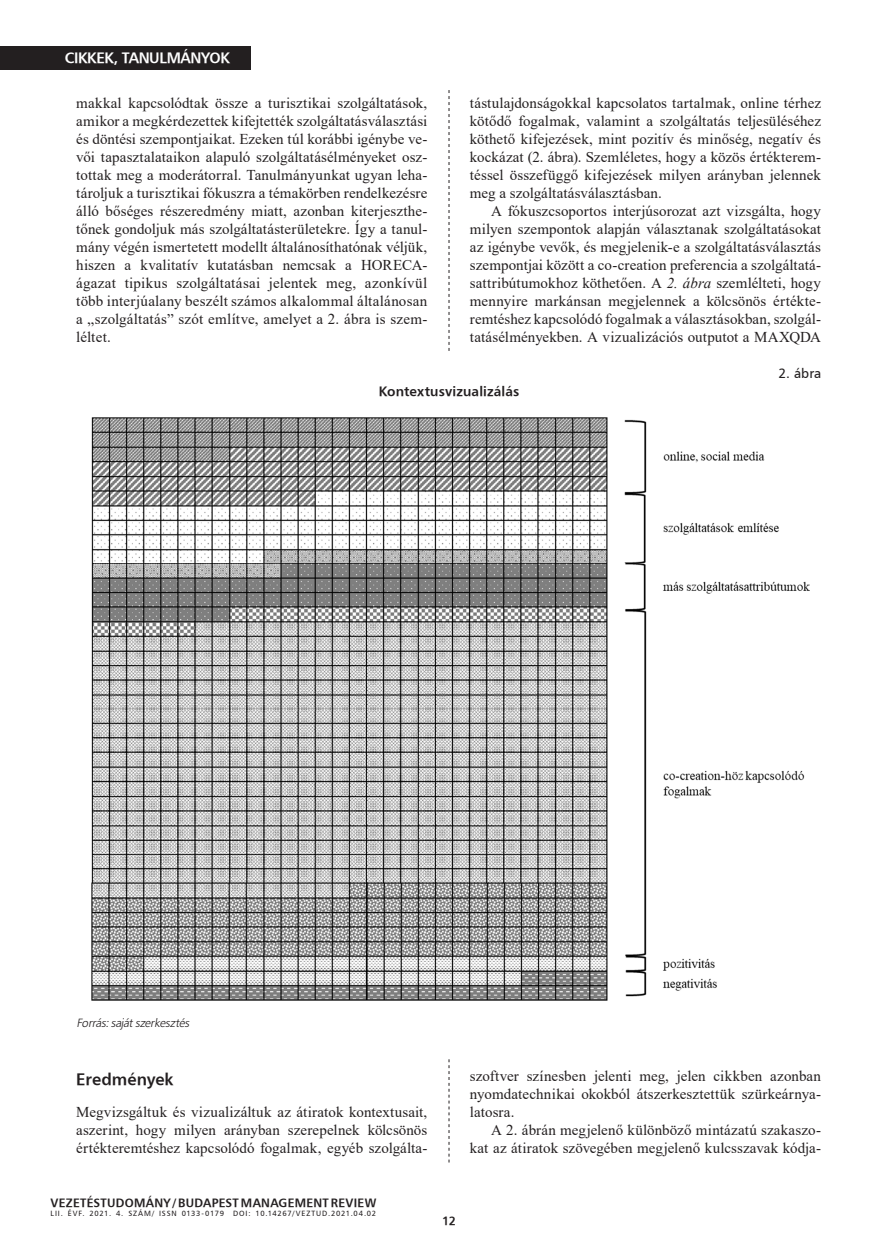
<style>
.page{position:relative;width:881px;height:1255px;background:#fff}
.page>*{position:absolute;margin:0;border:0;box-sizing:border-box;transform-origin:0 0}
.t1{font:italic 17.55px "Times New Roman";color:#000}
.Kiemelés_I{font:16.5px "H Humanist 777 BT Bold";letter-spacing:.005em;color:#231f20}
.kenyérszöveg_tompa{font:15px/18px "Times New Roman";letter-spacing:.005em;color:#231f20;text-align:justify}
.kenyérszöveg_opcioná{font:15px/18px "Times New Roman";letter-spacing:.005em;color:#231f20;text-align:justify}
.t2{font:15px "H Humanist 777 BT Bold";letter-spacing:-.025em;color:#fff}
.Táblázat_cím{font:13.5px "H Humanist 777 BT Bold";letter-spacing:.01em;color:#231f20}
.Táblázat_cím-2{font:13.5px "H Humanist 777 BT";color:#231f20}
.t3{font:12px "H Humanist 777 BT Bold";letter-spacing:.02em;color:#231f20}
.kenyérszöveg_tompa-2{font:italic 12px "Humanist 777 Lt PFL";color:#231f20}
.t4{font:7.5px "H Humanist 777 BT";letter-spacing:.105em;color:#231f20}
.s1{font-style:italic}
.s2{font-family:"Calibri"}
</style>
<div class="page">
<div style="left:0;top:46px;width:251px;height:23px;background:#231f20"></div>
<svg style="left:448px;top:1059px;width:1px;height:103px"></svg>
<svg style="left:448px;top:90px;width:1px;height:261px"></svg>
<img style="left:92px;top:418px;width:717px;height:582px">
<p class="t2" style="left:65px;top:49px;width:166px">CIKKEK, TANULMÁNYOK</p>
<p class="kenyérszöveg_tompa" style="left:76px;top:94px;width:352px">makkal kapcsolódtak össze a turisztikai szolgáltatások, amikor a megkérdezettek kifejtették szolgáltatásválasztási és döntési szempontjaikat. Ezeken túl korábbi igénybe ve&shy;vői tapasztalataikon alapuló szolgáltatásélményeket osz&shy;tottak meg a moderátorral. Tanulmányunkat ugyan leha&shy;tároljuk a turisztikai fókuszra a témakörben rendelkezésre álló bőséges részeredmény miatt, azonban kiterjeszthe&shy;tőnek gondoljuk más szolgáltatásterületekre. Így a tanul&shy;mány végén ismertetett modellt általánosíthatónak véljük, hiszen a kvalitatív kutatásban nemcsak a HORECA&shy;ágazat tipikus szolgáltatásai jelentek meg, azonkívül több interjúalany beszélt számos alkalommal általánosan a „szolgáltatás” szót említve, amelyet a 2. ábra is szem&shy;léltet.</p>
<p class="kenyérszöveg_tompa" style="left:469px;top:94px;width:352px">tástulajdonságokkal kapcsolatos tartalmak, online térhez kötődő fogalmak, valamint a szolgáltatás teljesüléséhez köthető kifejezések, mint pozitív és minőség, negatív és kockázat (2. ábra). Szemléletes, hogy a közös értékterem&shy;téssel összefüggő kifejezések milyen arányban jelennek meg a szolgáltatásválasztásban.</p>
<p class="kenyérszöveg_opcioná" style="left:469px;top:202px;width:352px;text-indent:21px">A fókuszcsoportos interjúsorozat azt vizsgálta, hogy milyen szempontok alapján választanak szolgáltatásokat az igénybe vevők, és megjelenik-e a szolgáltatásválasztás szempontjai között a co-creation preferencia a szolgáltatá&shy;sattribútumokhoz köthetően. A <span class="s1">2. ábra</span> szemlélteti, hogy mennyire markánsan megjelennek a kölcsönös értékte&shy;remtéshez kapcsolódó fogalmak a választásokban, szolgál&shy;tatásélményekben. A vizualizációs outputot a MAXQDA</p>
<p class="Táblázat_cím-2" style="left:778px;top:365px;width:44px">2. ábra</p>
<p class="t1" style="left:351px;top:380px;width:211px">2. <span class="s2">á</span>bra Kontextusvizualiz<span class="s2">á</span>l<span class="s2">á</span>s</p>
<p class="Táblázat_cím" style="left:378px;top:383px;width:142px">Kontextusvizualizálás</p>
<p class="kenyérszöveg_tompa-2" style="left:77px;top:1014px;width:116px">Forrás:sajátszerkesztés</p>
<p class="Kiemelés_I" style="left:76px;top:1068px;width:99px">Eredmények</p>
<p class="kenyérszöveg_tompa" style="left:76px;top:1102px;width:352px">Megvizsgáltuk és vizualizáltuk az átiratok kontextusait, aszerint, hogy milyen arányban szerepelnek kölcsönös értékteremtéshez kapcsolódó fogalmak, egyéb szolgálta-</p>
<p class="t3" style="left:51px;top:1194px;width:327px">VEZETÉSTUDOMÁNY / BUDAPEST MANAGEMENT REVIEW</p>
<p class="t4" style="left:51px;top:1208px;width:327px">LII. ÉVF. 2021. 4. SZÁM/ ISSN 0133-0179 DOI: 10.14267/VEZTUD.2021.04.02</p>
<p class="kenyérszöveg_opcioná" style="left:469px;top:1066px;width:352px">szoftver színesben jelenti meg, jelen cikkben azonban nyomdatechnikai okokból átszerkesztettük szürkeárnya&shy;latosra.</p>
<p class="kenyérszöveg_opcioná" style="left:469px;top:1120px;width:352px;text-align:right">A 2. ábrán megjelenő különböző mintázatú szakaszo&shy;kat az átiratok szövegében megjelenő kulcsszavak kódja-</p>
<p class="t3" style="left:442px;top:1212px;width:15px">12</p>
</div>
